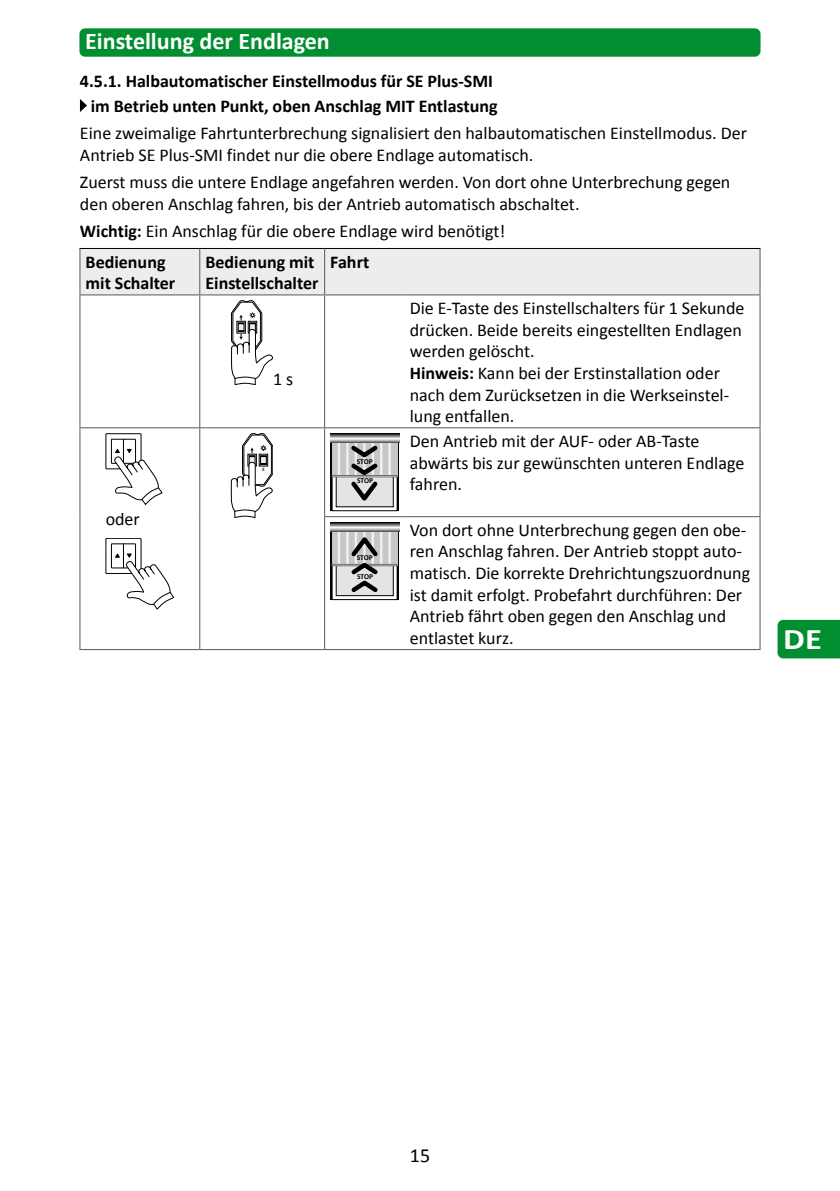
<style>
.page{position:relative;width:840px;height:1191px;background:#fff}
.page>*{position:absolute;margin:0;border:0;box-sizing:border-box;transform-origin:0 0}
.t1{font:700 30px "Calibri";color:#fff;scale:1.15 1}
.t2{font:700 24px "Calibri";color:#fff}
.t3{font:20px "Calibri";color:#000}
.t4{font:18px/21.6px "Calibri";color:#000}
.t5{font:700 18px/24.8px "Calibri";color:#000;text-align:right}
.t6{font:700 7.6px "Calibri";letter-spacing:-.01em;color:#000}
.t7{font:500 condensed 4.4px "Helvetica Neue";color:#000}
.s1{font-weight:700}
</style>
<div class="page">
<div style="left:79px;top:28px;width:681px;height:29px;background:#008e30;border-radius:6px"></div>
<div style="left:777px;top:620px;width:62px;height:38px;background:#008e30"></div>
<hr style="left:79px;top:248px;width:121px;height:1px;background:#000">
<hr style="left:404px;top:248px;width:356px;height:1px;background:#000">
<hr style="left:79px;top:249px;width:1px;height:45px;background:#58585a">
<hr style="left:759px;top:249px;width:1px;height:45px;background:#58585a">
<hr style="left:79px;top:294px;width:121px;height:1px;background:#58585a">
<hr style="left:404px;top:294px;width:356px;height:1px;background:#58585a">
<hr style="left:79px;top:295px;width:1px;height:132px;background:#58585a">
<hr style="left:199px;top:295px;width:1px;height:132px;background:#58585a">
<hr style="left:324px;top:295px;width:1px;height:132px;background:#58585a">
<hr style="left:759px;top:295px;width:1px;height:132px;background:#58585a">
<hr style="left:79px;top:427px;width:121px;height:1px;background:#58585a">
<hr style="left:79px;top:428px;width:1px;height:89px;background:#58585a">
<hr style="left:200px;top:427px;width:124px;height:1px;background:#58585a">
<hr style="left:199px;top:428px;width:1px;height:89px;background:#58585a">
<hr style="left:324px;top:427px;width:80px;height:1px;background:#58585a">
<hr style="left:324px;top:428px;width:1px;height:88px;background:#58585a">
<hr style="left:404px;top:427px;width:356px;height:1px;background:#58585a">
<hr style="left:759px;top:428px;width:1px;height:88px;background:#58585a">
<hr style="left:79px;top:517px;width:1px;height:132px;background:#58585a">
<hr style="left:199px;top:517px;width:1px;height:132px;background:#58585a">
<hr style="left:324px;top:516px;width:80px;height:1px;background:#58585a">
<hr style="left:324px;top:517px;width:1px;height:132px;background:#58585a">
<hr style="left:404px;top:516px;width:356px;height:1px;background:#58585a">
<hr style="left:759px;top:517px;width:1px;height:132px;background:#58585a">
<hr style="left:79px;top:649px;width:121px;height:1px;background:#58585a">
<hr style="left:200px;top:649px;width:124px;height:1px;background:#58585a">
<hr style="left:324px;top:649px;width:80px;height:1px;background:#58585a">
<hr style="left:404px;top:649px;width:356px;height:1px;background:#58585a">
<svg style="left:80px;top:99px;width:7px;height:13px"></svg>
<svg style="left:80px;top:248px;width:679px;height:137px"></svg>
<svg style="left:106px;top:434px;width:35px;height:35px"></svg>
<div style="left:106px;top:433px;width:35px;height:36px;border:1px solid #000"></div>
<svg style="left:111px;top:439px;width:51px;height:66px"></svg>
<div style="left:106px;top:538px;width:35px;height:35px;border:1px solid #000"></div>
<svg style="left:111px;top:543px;width:63px;height:66px"></svg>
<svg style="left:231px;top:433px;width:42px;height:85px"></svg>
<svg style="left:330px;top:443px;width:69px;height:68px"></svg>
<div style="left:332px;top:434px;width:65px;height:77px;background:linear-gradient(to right,#fff,#fff)"></div>
<div style="left:336px;top:436px;width:57px;height:71px;background:#e3e4e4"></div>
<div style="left:332px;top:443px;width:65px;height:33px;background:#c6c7c8"></div>
<hr style="left:337px;top:443px;width:3px;height:33px;background:#f0f0f1">
<hr style="left:346px;top:443px;width:2px;height:33px;background:#f0f0f1">
<hr style="left:380px;top:443px;width:2px;height:33px;background:#f0f0f1">
<hr style="left:388px;top:443px;width:3px;height:33px;background:#f0f0f1">
<div style="left:332px;top:475px;width:65px;height:2px;border:1px solid #707172"></div>
<svg style="left:330px;top:433px;width:69px;height:10px"></svg>
<svg style="left:347px;top:442px;width:34px;height:64px"></svg>
<svg style="left:330px;top:532px;width:69px;height:68px"></svg>
<div style="left:332px;top:523px;width:65px;height:76px;background:linear-gradient(to right,#fff,#fff)"></div>
<div style="left:332px;top:523px;width:65px;height:77px;border:1px solid #000"></div>
<div style="left:336px;top:525px;width:57px;height:71px;background:#e3e4e4"></div>
<div style="left:332px;top:532px;width:65px;height:33px;background:#c6c7c8"></div>
<hr style="left:337px;top:532px;width:3px;height:33px;background:#f0f0f1">
<hr style="left:346px;top:532px;width:2px;height:33px;background:#f0f0f1">
<hr style="left:380px;top:532px;width:2px;height:33px;background:#f0f0f1">
<hr style="left:388px;top:532px;width:3px;height:33px;background:#f0f0f1">
<div style="left:332px;top:564px;width:65px;height:2px;border:1px solid #707172"></div>
<svg style="left:330px;top:522px;width:69px;height:10px"></svg>
<svg style="left:347px;top:532px;width:34px;height:64px"></svg>
<h2 class="t2" style="left:85px;top:26px;width:246px">Einstellung der Endlagen</h2>
<p class="t5" style="left:80px;top:68px;width:419px">4.5.1. Halbautomatischer Einstellmodus für SE Plus-SMI im Betrieb unten Punkt, oben Anschlag MIT Entlastung</p>
<p class="t4" style="left:80px;top:122px;width:668px">Eine zweimalige Fahrtunterbrechung signalisiert den halbautomatischen Einstellmodus. Der<br>Antrieb SE Plus-SMI findet nur die obere Endlage automatisch.</p>
<p class="t4" style="left:80px;top:171px;width:651px">Zuerst muss die untere Endlage angefahren werden. Von dort ohne Unterbrechung gegen den oberen Anschlag fahren, bis der Antrieb automatisch abschaltet.</p>
<p class="t4" style="left:86px;top:215px;width:421px;line-height:30.6px;text-indent:-6px"><span class="s1">Wichtig:</span> Ein Anschlag für die obere Endlage wird benötigt!<br><span class="s1">Bedienung</span></p>
<p class="t5" style="left:86px;top:270px;width:91px">mit Schalter</p>
<p class="t5" style="left:205px;top:250px;width:114px;line-height:21.6px;text-align:left">Bedienung mit<br>Einstellschalter</p>
<p class="t5" style="left:330px;top:248px;width:40px">Fahrt</p>
<p class="t4" style="left:106px;top:508px;width:36px">oder</p>
<p class="t4" style="left:273px;top:367px;width:22px">1 s</p>
<p class="t7" style="left:262px;top:467px;width:4px">E</p>
<p class="t6" style="left:356px;top:456px;width:18px">STOP</p>
<p class="t6" style="left:357px;top:476px;width:18px">STOP</p>
<p class="t6" style="left:356px;top:552px;width:18px">STOP</p>
<p class="t6" style="left:357px;top:571px;width:18px">STOP</p>
<p class="t4" style="left:409px;top:296px;width:336px">Die E-Taste des Einstellschalters für 1 Sekunde drücken. Beide bereits eingestellten Endlagen werden gelöscht.<br><span class="s1">Hinweis:</span> Kann bei der Erstinstallation oder nach dem Zurücksetzen in die Werkseinstel&shy;lung entfallen.</p>
<p class="t4" style="left:409px;top:429px;width:336px">Den Antrieb mit der AUF- oder AB-Taste abwärts bis zur gewünschten unteren Endlage fahren.</p>
<p class="t4" style="left:409px;top:518px;width:342px">Von dort ohne Unterbrechung gegen den obe&shy;ren Anschlag fahren. Der Antrieb stoppt auto&shy;matisch. Die korrekte Drehrichtungszuordnung ist damit erfolgt. Probefahrt durchführen: Der Antrieb fährt oben gegen den Anschlag und entlastet kurz.</p>
<h1 class="t1" style="left:782px;top:620px;width:35px">DE</h1>
<p class="t3" style="left:409px;top:1142px;width:22px">15</p>
</div>
